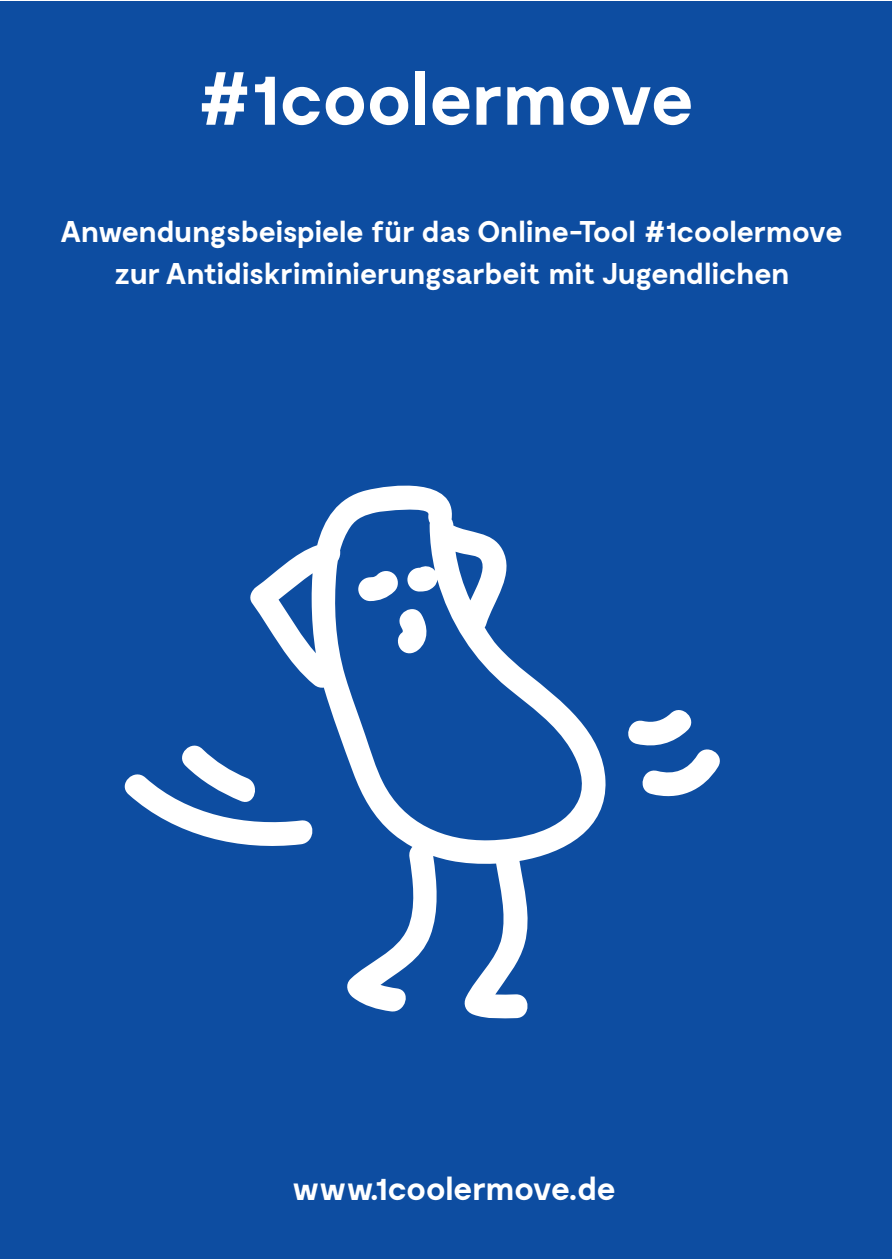
<style>
.page{position:relative;width:893px;height:1259px;background:#fff}
.page>*{position:absolute;margin:0;border:0;box-sizing:border-box;transform-origin:0 0}
.t1{font:700 75px "Moderat";letter-spacing:-.02em;color:#fff}
.t2{font:700 33px "Moderat";letter-spacing:-.025em;color:#fff}
.t3{font:700 30px/42px "Moderat";letter-spacing:-.025em;color:#fff;text-align:center}
</style>
<div class="page">
<div style="left:0;top:2px;width:891px;height:1257px;background:#0d4da1"></div>
<svg style="left:250px;top:485px;width:356px;height:534px"></svg>
<svg style="left:358px;top:570px;width:71px;height:85px"></svg>
<svg style="left:628px;top:710px;width:92px;height:87px"></svg>
<svg style="left:124px;top:738px;width:192px;height:113px"></svg>
<h1 class="t1" style="left:198px;top:56px;width:497px">#1coolermove</h1>
<p class="t3" style="left:61px;top:212px;width:784px">Anwendungsbeispiele für das Online-Tool #1coolermove zur Antidiskriminierungsarbeit mit Jugendlichen</p>
<p class="t2" style="left:292px;top:1170px;width:326px">www.1coolermove.de</p>
</div>
